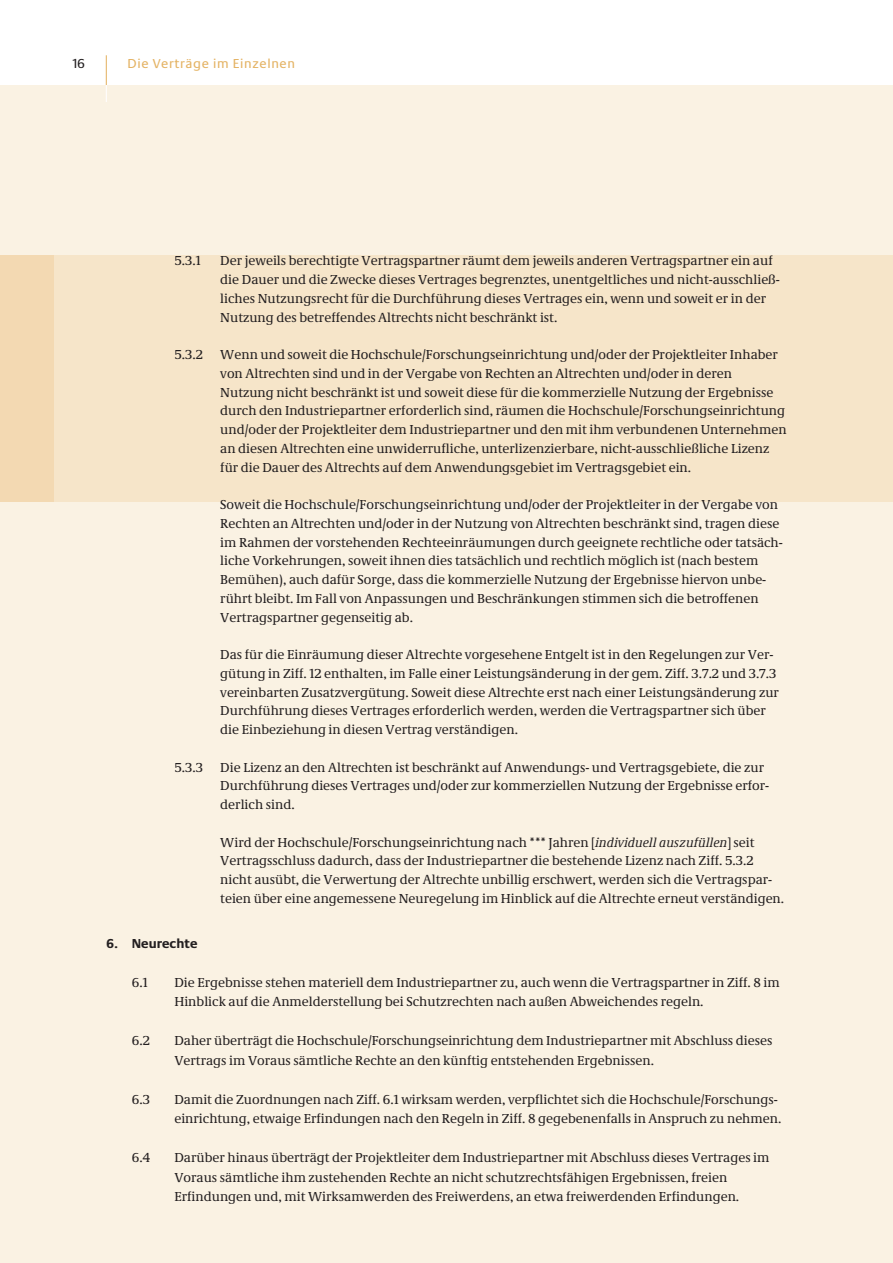
<style>
.page{position:relative;width:893px;height:1263px;background:#fff}
.page>*{position:absolute;margin:0;border:0;box-sizing:border-box;transform-origin:0 0}
.t1{font:13.5px/18.8px "Neue Demos";color:#231f20}
.t2{font:13.5px "Neue Praxis";letter-spacing:.05em;color:#e4b364}
.t3{font:700 13.5px "Neue Praxis";color:#231f20}
.t4{font:13.5px "Neue Praxis";color:#231f20}
.s1{font-style:italic}
</style>
<div class="page">
<div style="left:0;top:85px;width:893px;height:1178px;background:#faf2e3"></div>
<hr style="left:106px;top:55px;width:1px;height:30px;background:#e4b364">
<svg style="left:106px;top:85px;width:1px;height:17px"></svg>
<div style="left:0;top:255px;width:893px;height:247px;background:#f6e5c9"></div>
<div style="left:0;top:255px;width:53px;height:247px;background:#f3d9b2"></div>
<p class="t4" style="left:73px;top:55px;width:14px">16</p>
<p class="t2" style="left:128px;top:55px;width:169px">Die Verträge im Einzelnen</p>
<p class="t1" style="left:174px;top:251px;width:28px">5.3.1</p>
<p class="t1" style="left:220px;top:251px;width:561px">Der jeweils berechtigte Vertragspartner räumt dem jeweils anderen Vertragspartner ein auf die Dauer und die Zwecke dieses Vertrages begrenztes, unentgeltliches und nicht-ausschließ&shy;liches Nutzungsrecht für die Durchführung dieses Vertrages ein, wenn und soweit er in der Nutzung des betreffendes Altrechts nicht beschränkt ist.</p>
<p class="t1" style="left:174px;top:345px;width:30px">5.3.2</p>
<p class="t1" style="left:220px;top:345px;width:568px">Wenn und soweit die Hochschule/Forschungseinrichtung und/oder der Projektleiter Inhaber von Altrechten sind und in der Vergabe von Rechten an Altrechten und/oder in deren Nutzung nicht beschränkt ist und soweit diese für die kommerzielle Nutzung der Ergebnisse durch den Industriepartner erforderlich sind, räumen die Hochschule/Forschungseinrichtung und/oder der Projektleiter dem Industriepartner und den mit ihm verbundenen Unternehmen an diesen Altrechten eine unwiderrufliche, unterlizenzierbare, nicht-ausschließliche Lizenz für die Dauer des Altrechts auf dem Anwendungsgebiet im Vertragsgebiet ein.</p>
<p class="t1" style="left:220px;top:495px;width:564px">Soweit die Hochschule/Forschungseinrichtung und/oder der Projektleiter in der Vergabe von Rechten an Altrechten und/oder in der Nutzung von Altrechten beschränkt sind, tragen diese im Rahmen der vorstehenden Rechteeinräumungen durch geeignete rechtliche oder tatsäch&shy;liche Vorkehrungen, soweit ihnen dies tatsächlich und rechtlich möglich ist (nach bestem Bemühen), auch dafür Sorge, dass die kommerzielle Nutzung der Ergebnisse hiervon unbe&shy;rührt bleibt. Im Fall von Anpassungen und Beschränkungen stimmen sich die betroffenen Vertragspartner gegenseitig ab.</p>
<p class="t1" style="left:220px;top:645px;width:560px">Das für die Einräumung dieser Altrechte vorgesehene Entgelt ist in den Regelungen zur Ver&shy;gütung in Ziff. 12 enthalten, im Falle einer Leistungsänderung in der gem. Ziff. 3.7.2 und 3.7.3 vereinbarten Zusatzvergütung. Soweit diese Altrechte erst nach einer Leistungsänderung zur Durchführung dieses Vertrages erforderlich werden, werden die Vertragspartner sich über die Einbeziehung in diesen Vertrag verständigen.</p>
<p class="t1" style="left:174px;top:757px;width:30px">5.3.3</p>
<p class="t1" style="left:220px;top:757px;width:550px">Die Lizenz an den Altrechten ist beschränkt auf Anwendungs- und Vertragsgebiete, die zur<br>Durchführung dieses Vertrages und/oder zur kommerziellen Nutzung der Ergebnisse erfor&shy;derlich sind.</p>
<p class="t1" style="left:220px;top:832px;width:564px">Wird der Hochschule/Forschungseinrichtung nach *** Jahren [<span class="s1">individuell auszufüllen</span>] seit Vertragsschluss dadurch, dass der Industriepartner die bestehende Lizenz nach Ziff. 5.3.2 nicht ausübt, die Verwertung der Altrechte unbillig erschwert, werden sich die Vertragspar&shy;teien über eine angemessene Neuregelung im Hinblick auf die Altrechte erneut verständigen.</p>
<p class="t3" style="left:106px;top:935px;width:93px">6. Neurechte</p>
<p class="t1" style="left:132px;top:972px;width:17px">6.1</p>
<p class="t1" style="left:174px;top:972px;width:607px;line-height:19.5px">Die Ergebnisse stehen materiell dem Industriepartner zu, auch wenn die Vertragspartner in Ziff. 8 im<br>Hinblick auf die Anmelderstellung bei Schutzrechten nach außen Abweichendes regeln.</p>
<p class="t1" style="left:132px;top:1031px;width:20px">6.2</p>
<p class="t1" style="left:174px;top:1031px;width:599px;line-height:19.5px">Daher überträgt die Hochschule/Forschungseinrichtung dem Industriepartner mit Abschluss dieses<br>Vertrags im Voraus sämtliche Rechte an den künftig entstehenden Ergebnissen.</p>
<p class="t1" style="left:132px;top:1089px;width:20px">6.3</p>
<p class="t1" style="left:174px;top:1089px;width:607px;line-height:19.5px">Damit die Zuordnungen nach Ziff. 6.1 wirksam werden, verpflichtet sich die Hochschule/Forschungs&shy;einrichtung, etwaige Erfindungen nach den Regeln in Ziff. 8 gegebenenfalls in Anspruch zu nehmen.</p>
<p class="t1" style="left:132px;top:1148px;width:20px">6.4</p>
<p class="t1" style="left:174px;top:1147px;width:597px;line-height:19.5px">Darüber hinaus überträgt der Projektleiter dem Industriepartner mit Abschluss dieses Vertrages im<br>Voraus sämtliche ihm zustehenden Rechte an nicht schutzrechtsfähigen Ergebnissen, freien<br>Erfindungen und, mit Wirksamwerden des Freiwerdens, an etwa freiwerdenden Erfindungen.</p>
</div>
